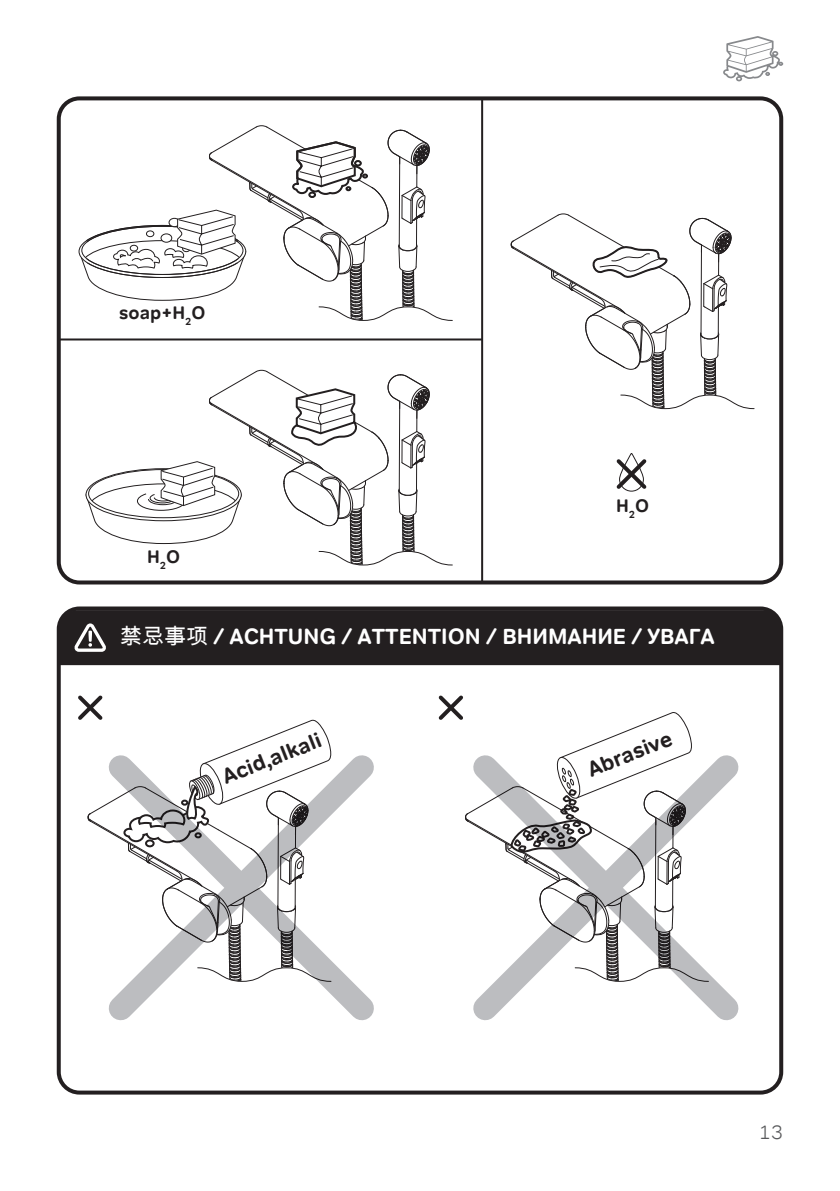
<style>
.page{position:relative;width:840px;height:1191px;background:#fff}
.page>*{position:absolute;margin:0;border:0;box-sizing:border-box;transform-origin:0 0}
.t1{font:700 22px "Tondo Corp";color:#fff}
.t2{font:700 21.4px "Tondo Corp";color:#231f20}
.t3{font:300 20px "Tondo Corp";color:#57585a}
.t4{font:700 18px "Tondo Corp";color:#231f20}
.s1{font-family:"Arial Unicode MS";font-weight:400}
</style>
<div class="page">
<svg style="left:723px;top:36px;width:59px;height:45px"></svg>
<div style="left:62px;top:611px;width:719px;height:54px;background:#231f20"></div>
<svg style="left:438px;top:695px;width:254px;height:130px"></svg>
<svg style="left:78px;top:695px;width:254px;height:138px"></svg>
<svg style="left:109px;top:755px;width:264px;height:265px"></svg>
<svg style="left:473px;top:755px;width:265px;height:265px"></svg>
<hr style="left:58px;top:338px;width:424px;height:2px;background:#231f20">
<hr style="left:481px;top:98px;width:2px;height:484px;background:#231f20">
<svg style="left:85px;top:369px;width:368px;height:216px"></svg>
<svg style="left:78px;top:125px;width:375px;height:216px"></svg>
<svg style="left:616px;top:455px;width:31px;height:37px"></svg>
<div style="left:618px;top:452px;width:25px;height:39px;border:1px solid #231f20;border-radius:12px"></div>
<div style="left:620px;top:411px;width:133px;height:42px;background:#fff"></div>
<svg style="left:510px;top:213px;width:244px;height:197px"></svg>
<div style="left:57px;top:96px;width:725px;height:488px;border:4px solid #231f20;border-radius:21px"></div>
<div style="left:57px;top:606px;width:725px;height:488px;border:4px solid #231f20;border-radius:21px"></div>
<p class="t4" style="left:119px;top:301px;width:88px">soap+H<sub>2</sub>O</p>
<p class="t4" style="left:147px;top:545px;width:35px">H<sub>2</sub>O</p>
<p class="t4" style="left:615px;top:495px;width:35px">H<sub>2</sub>O</p>
<p class="t1" style="left:120px;top:622px;width:595px"><span class="s1">禁忌事项</span> / ACHTUNG / ATTENTION / ВНИМАНИЕ / УВАГА</p>
<p class="t2" style="left:218px;top:764px;width:106px;rotate:-21deg">Acid,alkali</p>
<p class="t2" style="left:583px;top:757px;width:90px;rotate:-21deg">Abrasive</p>
<p class="t3" style="left:758px;top:1120px;width:26px">13</p>
</div>
